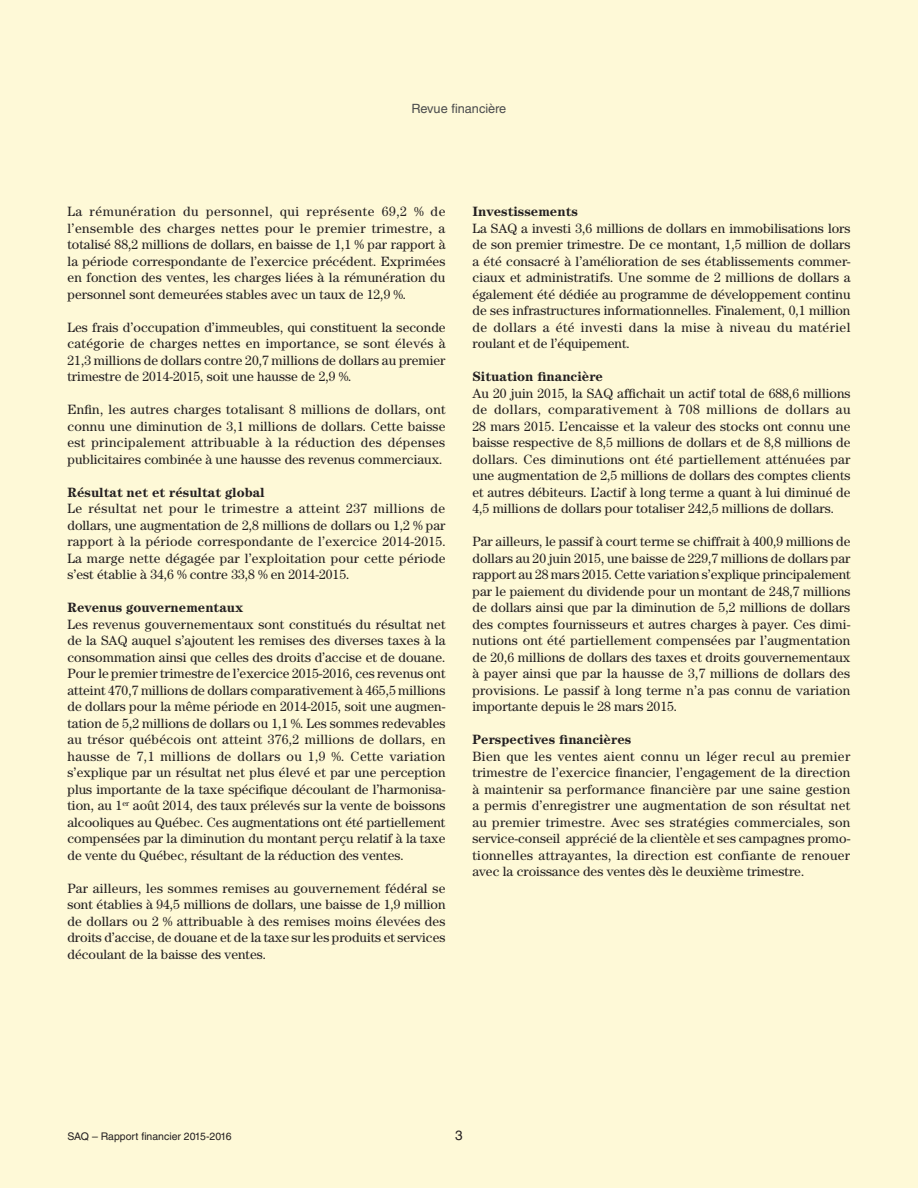
<style>
.page{position:relative;width:918px;height:1188px;background:#fef9d7}
.page>*{position:absolute;margin:0;border:0;box-sizing:border-box;transform-origin:0 0}
.t1{font:13.5px/16.5px "Century Std";color:#231f20;text-align:justify}
.t2{font:700 13.5px "Century Std";color:#231f20}
.t3{font:13.5px "Helvetica LT Std";color:#231f20}
.t4{font:12.75px "Helvetica LT Std";color:#4b4c4d}
.t5{font:10.5px "Helvetica LT Std";color:#231f20}
</style>
<div class="page">
<p class="t4" style="left:412px;top:101px;width:96px">Revue financière</p>
<p class="t1" style="left:68px;top:203px;width:379px">La rémunération du personnel, qui représente 69,2 % de l’ensemble des charges nettes pour le premier trimestre, a totalisé 88,2 millions de dollars, en baisse de 1,1 % par rapport à la période correspondante de l’exercice précédent. Exprimées en fonction des ventes, les charges liées à la rémunération du personnel sont demeurées stables avec un taux de 12,9 %.</p>
<p class="t1" style="left:68px;top:319px;width:380px">Les frais d’occupation d’immeubles, qui constituent la seconde catégorie de charges nettes en importance, se sont élevés à 21,3 millions de dollars contre 20,7 millions de dollars au premier trimestre de 2014-2015, soit une hausse de 2,9 %.</p>
<p class="t1" style="left:68px;top:401px;width:380px">Enfin, les autres charges totalisant 8 millions de dollars, ont connu une diminution de 3,1 millions de dollars. Cette baisse est principalement attribuable à la réduction des dépenses publicitaires combinée à une hausse des revenus commerciaux.</p>
<p class="t2" style="left:68px;top:484px;width:199px">Résultat net et résultat global</p>
<p class="t1" style="left:68px;top:500px;width:380px">Le résultat net pour le trimestre a atteint 237 millions de dollars, une augmentation de 2,8 millions de dollars ou 1,2 % par rapport à la période correspondante de l’exercice 2014-2015.<br>La marge nette dégagée par l’exploitation pour cette période s’est établie à 34,6 % contre 33,8 % en 2014-2015.</p>
<p class="t2" style="left:68px;top:600px;width:177px">Revenus gouvernementaux</p>
<p class="t1" style="left:67px;top:616px;width:380px">Les revenus gouvernementaux sont constitués du résultat net de la SAQ auquel s’ajoutent les remises des diverses taxes à la consommation ainsi que celles des droits d’accise et de douane.<br>Pour le premier trimestre de l’exercice 2015-2016, ces revenus ont atteint 470,7 millions de dollars comparativement à 465,5 millions de dollars pour la même période en 2014-2015, soit une augmen&shy;tation de 5,2 millions de dollars ou 1,1 %. Les sommes redevables au trésor québécois ont atteint 376,2 millions de dollars, en hausse de 7,1 millions de dollars ou 1,9 %. Cette variation s’explique par un résultat net plus élevé et par une perception plus importante de la taxe spécifique découlant de l’harmonisa&shy;tion, au 1<sup>er</sup> août 2014, des taux prélevés sur la vente de boissons alcooliques au Québec. Ces augmentations ont été partiellement compensées par la diminution du montant perçu relatif à la taxe de vente du Québec, résultant de la réduction des ventes.</p>
<p class="t1" style="left:67px;top:880px;width:380px">Par ailleurs, les sommes remises au gouvernement fédéral se sont établies à 94,5 millions de dollars, une baisse de 1,9 million de dollars ou 2 % attribuable à des remises moins élevées des droits d’accise, de douane et de la taxe sur les produits et services découlant de la baisse des ventes.</p>
<p class="t2" style="left:472px;top:204px;width:107px">Investissements</p>
<p class="t1" style="left:472px;top:220px;width:380px">La SAQ a investi 3,6 millions de dollars en immobilisations lors de son premier trimestre. De ce montant, 1,5 million de dollars a été consacré à l’amélioration de ses établissements commer&shy;ciaux et administratifs. Une somme de 2 millions de dollars a également été dédiée au programme de développement continu de ses infrastructures informationnelles. Finalement, 0,1 million de dollars a été investi dans la mise à niveau du matériel roulant et de l’équipement.</p>
<p class="t2" style="left:472px;top:369px;width:132px">Situation financière</p>
<p class="t1" style="left:472px;top:385px;width:380px">Au 20 juin 2015, la SAQ affichait un actif total de 688,6 millions de dollars, comparativement à 708 millions de dollars au 28 mars 2015. L’encaisse et la valeur des stocks ont connu une baisse respective de 8,5 millions de dollars et de 8,8 millions de dollars. Ces diminutions ont été partiellement atténuées par une augmentation de 2,5 millions de dollars des comptes clients et autres débiteurs. L’actif à long terme a quant à lui diminué de 4,5 millions de dollars pour totaliser 242,5 millions de dollars.</p>
<p class="t1" style="left:472px;top:533px;width:380px">Par ailleurs, le passif à court terme se chiffrait à 400,9 millions de dollars au 20 juin 2015, une baisse de 229,7 millions de dollars par rapport au 28 mars 2015. Cette variation s’explique principalement par le paiement du dividende pour un montant de 248,7 millions de dollars ainsi que par la diminution de 5,2 millions de dollars des comptes fournisseurs et autres charges à payer. Ces dimi&shy;nutions ont été partiellement compensées par l’augmentation de 20,6 millions de dollars des taxes et droits gouvernementaux à payer ainsi que par la hausse de 3,7 millions de dollars des provisions. Le passif à long terme n’a pas connu de variation importante depuis le 28 mars 2015.</p>
<p class="t2" style="left:472px;top:732px;width:160px">Perspectives financières</p>
<p class="t1" style="left:472px;top:748px;width:379px">Bien que les ventes aient connu un léger recul au premier trimestre de l’exercice financier, l’engagement de la direction à maintenir sa performance financière par une saine gestion a permis d’enregistrer une augmentation de son résultat net au premier trimestre. Avec ses stratégies commerciales, son service-conseil apprécié de la clientèle et ses campagnes promo&shy;tionnelles attrayantes, la direction est confiante de renouer avec la croissance des ventes dès le deuxième trimestre.</p>
<p class="t5" style="left:68px;top:1131px;width:166px">SAQ – Rapport financier 2015-2016</p>
<p class="t3" style="left:455px;top:1128px;width:9px">3</p>
</div>
